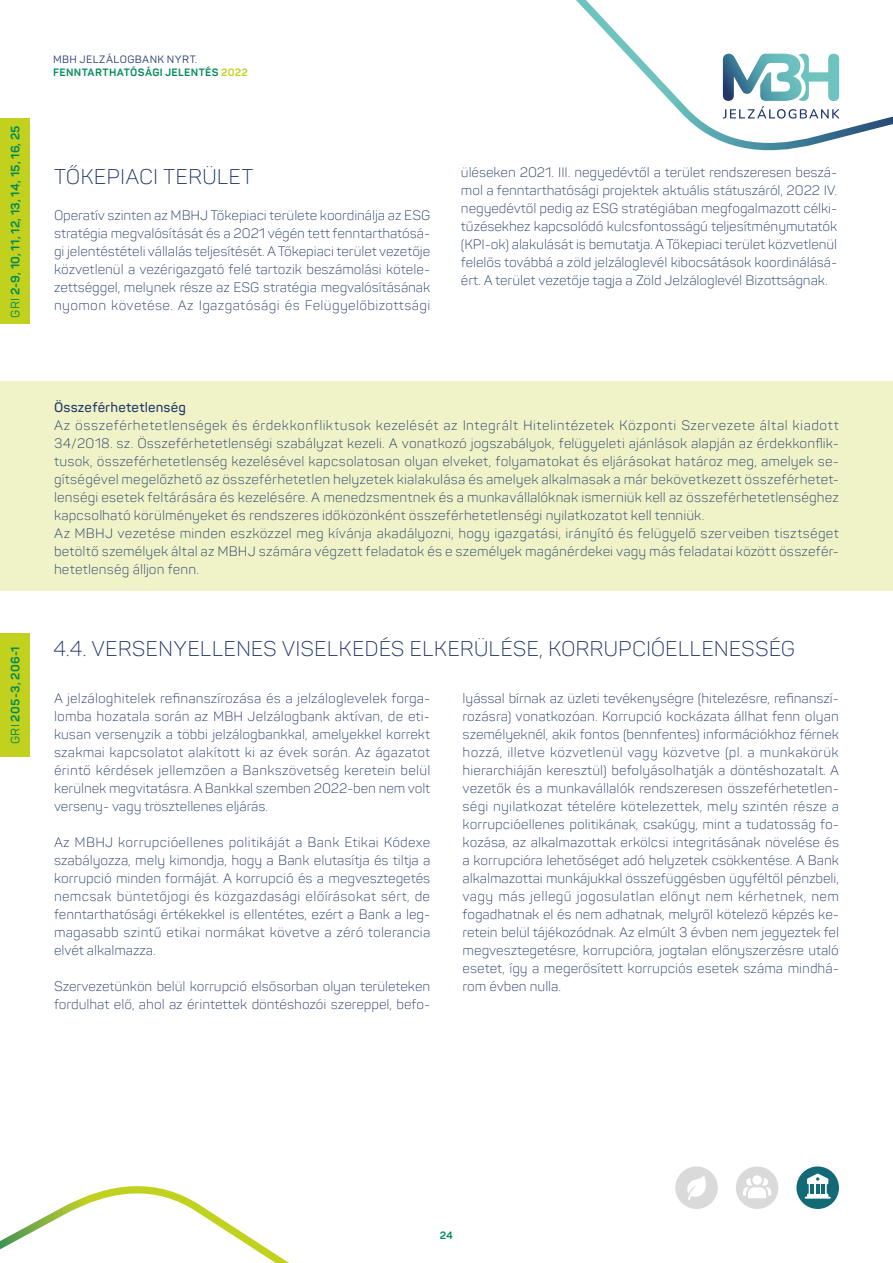
<style>
.page{position:relative;width:893px;height:1263px;background:#fff}
.page>*{position:absolute;margin:0;border:0;box-sizing:border-box;transform-origin:0 0}
.t1{font:300 21px "Panton";letter-spacing:-.005em;color:#203768}
.t2{font:300 13.5px/18px "Panton";letter-spacing:.01em;color:#203768;text-align:justify}
.t3{font:600 13.5px "Panton";letter-spacing:.015em;color:#203768}
.t4{font:700 12px "Panton";letter-spacing:.015em;color:#008a56}
.t5{font:700 10.5px/13.5px "Panton";letter-spacing:.03em;color:#008a56}
.s1{font-weight:400}
.s2{font-weight:400;color:#203768}
.s3{color:#c1d11e}
</style>
<div class="page">
<svg style="left:576px;top:0;width:317px;height:151px"></svg>
<svg style="left:723px;top:54px;width:116px;height:65px"></svg>
<svg style="left:0;top:1186px;width:289px;height:77px"></svg>
<div style="left:0;top:118px;width:30px;height:206px;background:#c1d11e"></div>
<div style="left:0;top:381px;width:893px;height:209px;background:#eff3c7"></div>
<div style="left:0;top:633px;width:30px;height:123px;background:#c1d11e"></div>
<svg style="left:796px;top:1166px;width:43px;height:43px"></svg>
<svg style="left:675px;top:1166px;width:43px;height:43px"></svg>
<svg style="left:736px;top:1166px;width:42px;height:43px"></svg>
<p class="t4" style="left:8px;top:318px;width:194px;rotate:-90deg"><span class="s1">GRI</span> 2-9, 10, 11, 12, 13, 14, 15, 16, 25</p>
<p class="t5" style="left:53px;top:52px;width:196px"><span class="s2">MBH JELZÁLOGBANK NYRT.<br></span>FENNTARTHATÓSÁGI JELENTÉS <span class="s3">2022</span></p>
<h1 class="t1" style="left:54px;top:164px;width:201px">TŐKEPIACI TERÜLET</h1>
<p class="t2" style="left:54px;top:206px;width:378px">Operatív szinten az MBHJ Tőkepiaci területe koordinálja az ESG stratégia megvalósítását és a 2021 végén tett fenntarthatósá&shy;gi jelentéstételi vállalás teljesítését. A Tőkepiaci terület vezetője közvetlenül a vezérigazgató felé tartozik beszámolási kötele&shy;zettséggel, melynek része az ESG stratégia megvalósításának nyomon követése. Az Igazgatósági és Felügyelőbizottsági</p>
<p class="t2" style="left:461px;top:163px;width:378px">üléseken 2021. III. negyedévtől a terület rendszeresen beszá&shy;mol a fenntarthatósági projektek aktuális státuszáról, 2022 IV. negyedévtől pedig az ESG stratégiában megfogalmazott célki&shy;tűzésekhez kapcsolódó kulcsfontosságú teljesítménymutatók (KPI-ok) alakulását is bemutatja. A Tőkepiaci terület közvetlenül felelős továbbá a zöld jelzáloglevél kibocsátások koordinálásá&shy;ért. A terület vezetője tagja a Zöld Jelzáloglevél Bizottságnak.</p>
<p class="t4" style="left:8px;top:744px;width:99px;rotate:-90deg"><span class="s1">GRI</span> 205-3, 206-1</p>
<p class="t3" style="left:54px;top:399px;width:134px">Összeférhetetlenség</p>
<p class="t2" style="left:54px;top:416px;width:786px;text-align:left">Az összeférhetetlenségek és érdekkonfliktusok kezelését az Integrált Hitelintézetek Központi Szervezete által kiadott 34/2018. sz. Összeférhetetlenségi szabályzat kezeli. A vonatkozó jogszabályok, felügyeleti ajánlások alapján az érdekkonflik&shy;tusok, összeférhetetlenség kezelésével kapcsolatosan olyan elveket, folyamatokat és eljárásokat határoz meg, amelyek se&shy;gítségével megelőzhető az összeférhetetlen helyzetek kialakulása és amelyek alkalmasak a már bekövetkezett összeférhetet&shy;lenségi esetek feltárására és kezelésére. A menedzsmentnek és a munkavállalóknak ismerniük kell az összeférhetetlenséghez kapcsolható körülményeket és rendszeres időközönként összeférhetetlenségi nyilatkozatot kell tenniük.<br>Az MBHJ vezetése minden eszközzel meg kívánja akadályozni, hogy igazgatási, irányító és felügyelő szerveiben tisztséget betöltő személyek által az MBHJ számára végzett feladatok és e személyek magánérdekei vagy más feladatai között összefér&shy;hetetlenség álljon fenn.</p>
<h1 class="t1" style="left:53px;top:636px;width:744px">4.4. VERSENYELLENES VISELKEDÉS ELKERÜLÉSE, KORRUPCIÓELLENESSÉG</h1>
<p class="t2" style="left:54px;top:690px;width:378px">A jelzáloghitelek refinanszírozása és a jelzáloglevelek forga&shy;lomba hozatala során az MBH Jelzálogbank aktívan, de eti&shy;kusan versenyzik a többi jelzálogbankkal, amelyekkel korrekt szakmai kapcsolatot alakított ki az évek során. Az ágazatot érintő kérdések jellemzően a Bankszövetség keretein belül kerülnek megvitatásra. A Bankkal szemben 2022-ben nem volt verseny- vagy trösztellenes eljárás.</p>
<p class="t2" style="left:54px;top:834px;width:378px">Az MBHJ korrupcióellenes politikáját a Bank Etikai Kódexe szabályozza, mely kimondja, hogy a Bank elutasítja és tiltja a korrupció minden formáját. A korrupció és a megvesztegetés nemcsak büntetőjogi és közgazdasági előírásokat sért, de fenntarthatósági értékekkel is ellentétes, ezért a Bank a leg&shy;magasabb szintű etikai normákat követve a zéró tolerancia elvét alkalmazza.</p>
<p class="t2" style="left:54px;top:977px;width:378px">Szervezetünkön belül korrupció elsősorban olyan területeken fordulhat elő, ahol az érintettek döntéshozói szereppel, befo-</p>
<p class="t2" style="left:463px;top:689px;width:378px">lyással bírnak az üzleti tevékenységre (hitelezésre, refinanszí&shy;rozásra) vonatkozóan. Korrupció kockázata állhat fenn olyan személyeknél, akik fontos (bennfentes) információkhoz férnek hozzá, illetve közvetlenül vagy közvetve (pl. a munkakörük hierarchiáján keresztül) befolyásolhatják a döntéshozatalt. A vezetők és a munkavállalók rendszeresen összeférhetetlen&shy;ségi nyilatkozat tételére kötelezettek, mely szintén része a korrupcióellenes politikának, csakúgy, mint a tudatosság fo&shy;kozása, az alkalmazottak erkölcsi integritásának növelése és a korrupcióra lehetőséget adó helyzetek csökkentése. A Bank alkalmazottai munkájukkal összefüggésben ügyféltől pénzbeli, vagy más jellegű jogosulatlan előnyt nem kérhetnek, nem fogadhatnak el és nem adhatnak, melyről kötelező képzés ke&shy;retein belül tájékozódnak. Az elmúlt 3 évben nem jegyeztek fel megvesztegetésre, korrupcióra, jogtalan előnyszerzésre utaló esetet, így a megerősített korrupciós esetek száma mindhá&shy;rom évben nulla.</p>
<p class="t5" style="left:440px;top:1228px;width:15px">24</p>
</div>
